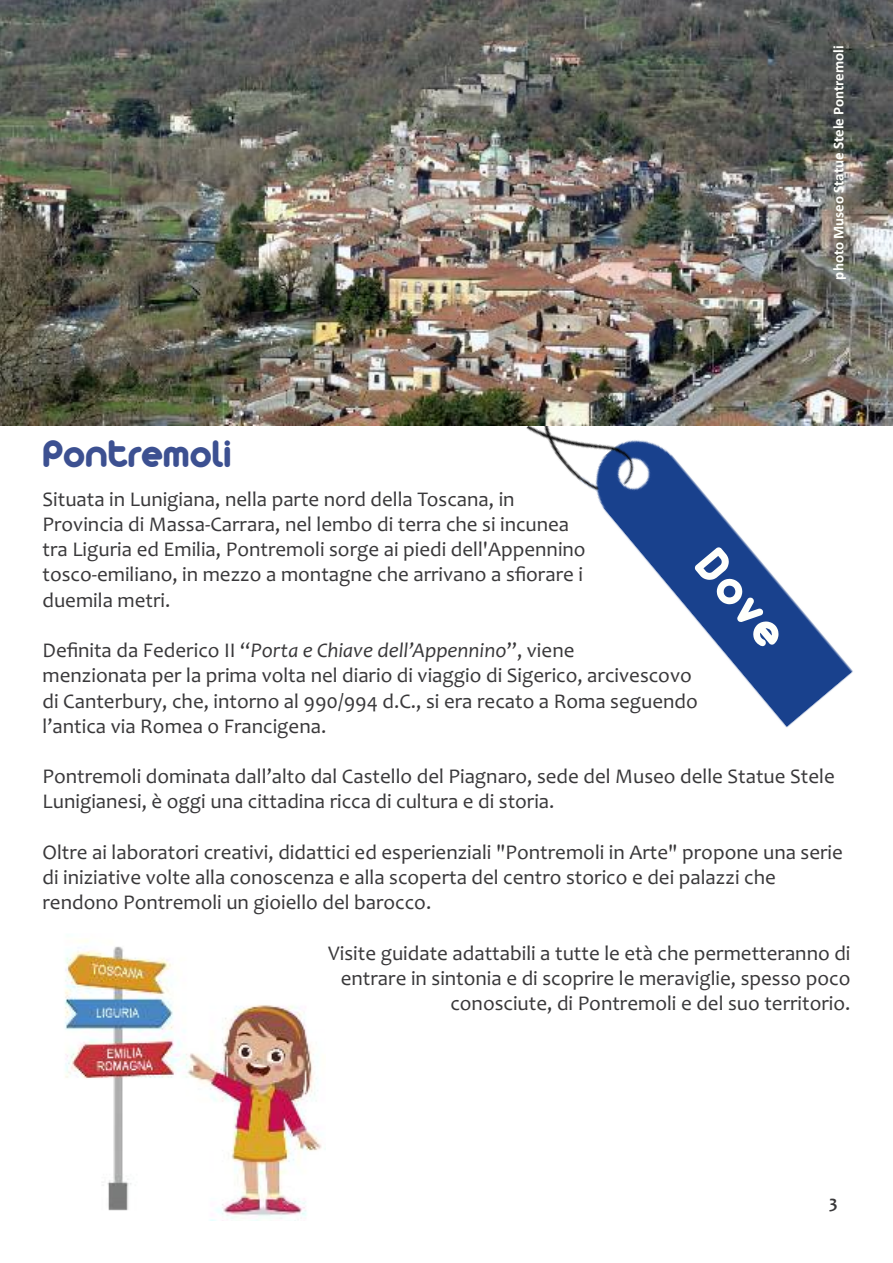
<style>
.page{position:relative;width:893px;height:1263px;background:#fff}
.page>*{position:absolute;margin:0;border:0;box-sizing:border-box;transform-origin:0 0}
.t1{font:52.5px "Arista";color:#fefffb}
.t2{font:42px "Arista";color:#3c5091}
.t3{font:21px/25.2px "Candara";color:#39383a}
.t4{font:700 18px "Candara";color:#39383a}
.t5{font:700 15px "Calibri";color:#fefffb}
.s1{font-style:italic}
</style>
<div class="page">
<img style="left:509px;top:425px;width:380px;height:303px">
<img style="left:65px;top:939px;width:257px;height:281px">
<img style="left:0;top:0;width:893px;height:425px">
<p class="t5" style="left:829px;top:279px;width:235px;rotate:-90deg">photo Museo Statue Stele Pontremoli</p>
<h2 class="t2" style="left:43px;top:432px;width:191px">Pontremoli</h2>
<p class="t3" style="left:43px;top:486px;width:545px">Situata in Lunigiana, nella parte nord della Toscana, in Provincia di Massa-Carrara, nel lembo di terra che si incunea tra Liguria ed Emilia, Pontremoli sorge ai piedi dell'Appennino tosco-emiliano, in mezzo a montagne che arrivano a sfiorare i duemila metri.</p>
<p class="t3" style="left:43px;top:637px;width:657px">Definita da Federico II “<span class="s1">Porta e Chiave dell’Appennino</span>”, viene<br>menzionata per la prima volta nel diario di viaggio di Sigerico, arcivescovo di Canterbury, che, intorno al 990/994 d.C., si era recato a Roma seguendo l’antica via Romea o Francigena.</p>
<p class="t3" style="left:43px;top:763px;width:794px">Pontremoli dominata dall’alto dal Castello del Piagnaro, sede del Museo delle Statue Stele<br>Lunigianesi, è oggi una cittadina ricca di cultura e di storia.</p>
<p class="t3" style="left:43px;top:839px;width:802px">Oltre ai laboratori creativi, didattici ed esperienziali "Pontremoli in Arte" propone una serie di iniziative volte alla conoscenza e alla scoperta del centro storico e dei palazzi che rendono Pontremoli un gioiello del barocco.</p>
<p class="t3" style="left:328px;top:940px;width:524px;text-align:right">Visite guidate adattabili a tutte le età che permetteranno di entrare in sintonia e di scoprire le meraviglie, spesso poco conosciute, di Pontremoli e del suo territorio.</p>
<h1 class="t1" style="left:726px;top:538px;width:114px;rotate:50deg">Dove</h1>
<p class="t4" style="left:829px;top:1191px;width:10px">3</p>
</div>
